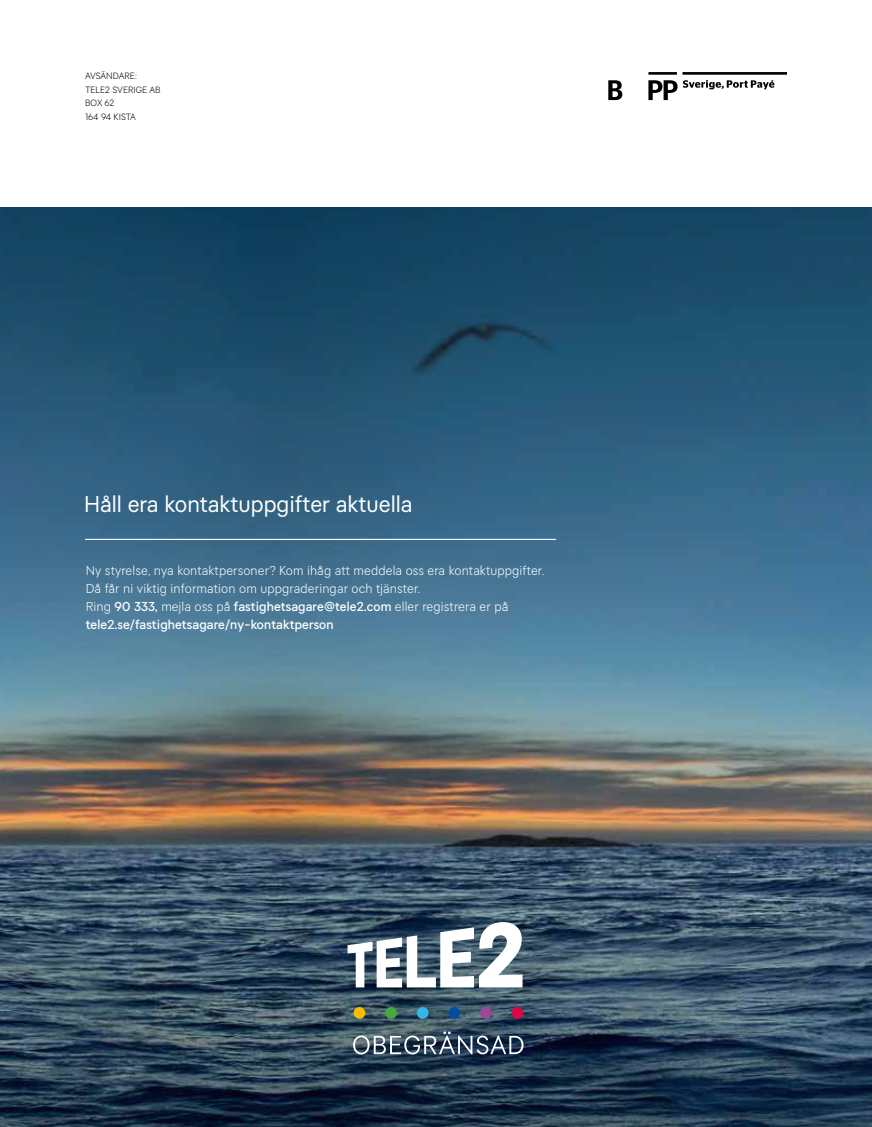
<style>
.page{position:relative;width:872px;height:1127px;background:#fff}
.page>*{position:absolute;margin:0;border:0;box-sizing:border-box;transform-origin:0 0}
.t1{font:22.5px "Tele 2 Sans";color:#fff}
.t2{font:300 12.75px/18px "Tele 2 Sans";letter-spacing:.01em;color:#fff}
.t3{font:300 9px/13.5px "Tele 2 Sans";letter-spacing:-.01em;color:#000}
.s1{font-weight:500}
</style>
<div class="page">
<img style="left:0;top:207px;width:872px;height:920px">
<hr style="left:648px;top:72px;width:29px;height:3px;background:#000">
<hr style="left:682px;top:72px;width:105px;height:3px;background:#000">
<svg style="left:683px;top:80px;width:91px;height:9px"></svg>
<svg style="left:648px;top:80px;width:29px;height:20px"></svg>
<svg style="left:608px;top:80px;width:14px;height:20px"></svg>
<svg style="left:347px;top:922px;width:175px;height:65px"></svg>
<svg style="left:353px;top:1031px;width:170px;height:23px"></svg>
<div style="left:353px;top:1007px;width:12px;height:12px;background:#fcbd00;border-radius:50%"></div>
<div style="left:511px;top:1007px;width:12px;height:12px;background:#de054b;border-radius:50%"></div>
<div style="left:480px;top:1007px;width:12px;height:12px;background:#994996;border-radius:50%"></div>
<div style="left:448px;top:1007px;width:12px;height:12px;background:#004f9f;border-radius:50%"></div>
<div style="left:417px;top:1007px;width:11px;height:12px;background:#34b7eb;border-radius:50%"></div>
<div style="left:385px;top:1007px;width:12px;height:12px;background:#44ac3d;border-radius:50%"></div>
<hr style="left:85px;top:539px;width:471px;height:1px;background:#fff">
<p class="t3" style="left:85px;top:69px;width:77px">AVSÄNDARE:<br>TELE2 SVERIGE AB<br>BOX 62<br>164 94 KISTA</p>
<h1 class="t1" style="left:84px;top:491px;width:330px">Håll era kontaktuppgifter aktuella</h1>
<p class="t2" style="left:86px;top:561px;width:460px">Ny styrelse, nya kontaktpersoner? Kom ihåg att meddela oss era kontaktuppgifter.<br>Då får ni viktig information om uppgraderingar och tjänster.<br>Ring <span class="s1">90 333,</span> mejla oss på <span class="s1">fastighetsagare@tele2.com</span> eller registrera er på <span class="s1">tele2.se/fastighetsagare/ny-kontaktperson</span></p>
</div>
